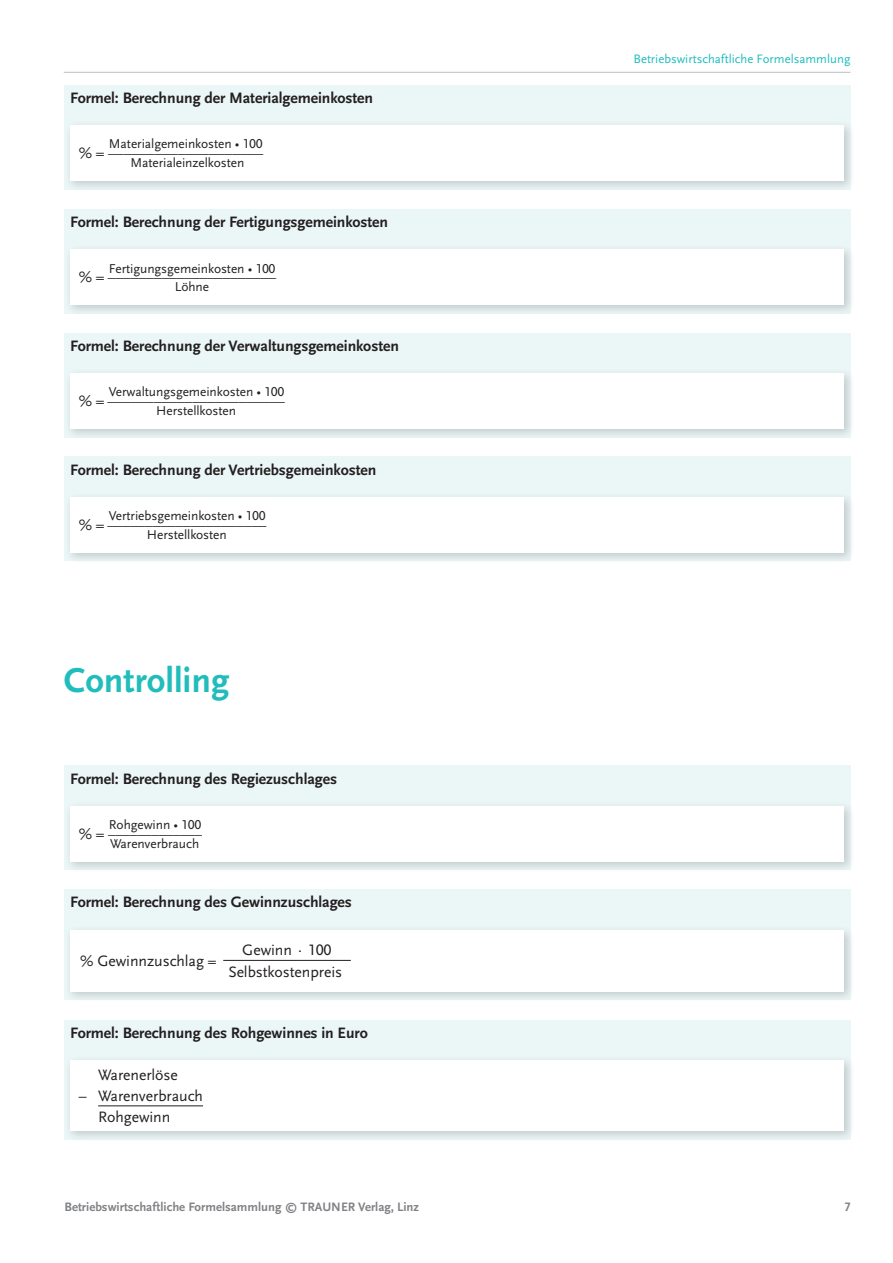
<style>
.page{position:relative;width:893px;height:1263px;background:#fff}
.page>*{position:absolute;margin:0;border:0;box-sizing:border-box;transform-origin:0 0}
.t1{font:700 36px "Scala Sans Pro";color:#21bdbd}
.t2{font:700 15.75px "Scala Sans Pro";letter-spacing:-.005em;color:#231f20}
.t3{font:15.75px/21.8px "Scala Sans Pro";letter-spacing:-.005em;color:#231f20;text-align:center}
.t4{font:13.35px "Scala Sans Pro";letter-spacing:-.005em;color:#231f20}
.t5{font:13.35px/13.2px "Scala Sans Pro";letter-spacing:-.005em;color:#231f20;text-align:center;scale:1.17 1}
.t6{font:13.35px/12.6px "Scala Sans Pro";letter-spacing:-.005em;color:#231f20;text-align:center;scale:1.14 1}
.t7{font:13.35px/12.6px "Scala Sans Pro";letter-spacing:-.005em;color:#231f20;text-align:center;scale:1.16 1}
.t8{font:13.35px/12.6px "Scala Sans Pro";letter-spacing:-.005em;color:#231f20;scale:1.09 1}
.t9{font:700 12.75px "Scala Sans Pro";color:#808285}
.t10{font:12.75px "Scala Sans Pro";color:#21bdbd}
</style>
<div class="page">
<hr style="left:64px;top:72px;width:786px;height:1px;background:#bcbdc0">
<div style="left:64px;top:85px;width:786px;height:104px;background:#ebf6f6"></div>
<div style="left:65px;top:120px;width:791px;height:72px;background:#231f20;opacity:.2"></div>
<div style="left:70px;top:126px;width:774px;height:55px;background:#fff"></div>
<div style="left:64px;top:209px;width:786px;height:104px;background:#ebf6f6"></div>
<div style="left:65px;top:244px;width:791px;height:72px;background:#231f20;opacity:.2"></div>
<div style="left:70px;top:249px;width:774px;height:56px;background:#fff"></div>
<div style="left:64px;top:333px;width:786px;height:104px;background:#ebf6f6"></div>
<div style="left:65px;top:368px;width:791px;height:72px;background:#231f20;opacity:.2"></div>
<div style="left:70px;top:373px;width:774px;height:56px;background:#fff"></div>
<div style="left:64px;top:457px;width:786px;height:104px;background:#ebf6f6"></div>
<div style="left:65px;top:492px;width:791px;height:72px;background:#231f20;opacity:.2"></div>
<div style="left:70px;top:497px;width:774px;height:56px;background:#fff"></div>
<div style="left:64px;top:766px;width:786px;height:104px;background:#ebf6f6"></div>
<div style="left:65px;top:801px;width:791px;height:72px;background:#231f20;opacity:.2"></div>
<div style="left:70px;top:806px;width:774px;height:55px;background:#fff"></div>
<div style="left:64px;top:889px;width:786px;height:111px;background:#ebf6f6"></div>
<div style="left:65px;top:925px;width:790px;height:78px;background:#231f20;opacity:.2"></div>
<div style="left:70px;top:930px;width:774px;height:62px;background:#fff"></div>
<hr style="left:223px;top:960px;width:128px;height:1px;background:#231f20">
<div style="left:64px;top:1020px;width:786px;height:119px;background:#ebf6f6"></div>
<div style="left:65px;top:1055px;width:791px;height:87px;background:#231f20;opacity:.2"></div>
<div style="left:70px;top:1060px;width:774px;height:71px;background:#fff"></div>
<hr style="left:98px;top:1105px;width:105px;height:1px;background:#231f20">
<p class="t2" style="left:70px;top:89px;width:304px">Formel: Berechnung der Materialgemeinkosten</p>
<p class="t4" style="left:109px;top:136px;width:155px">Materialgemeinkosten • 100</p>
<p class="t5" style="left:108px;top:143px;width:134px">____________________<br>Materialeinzelkosten</p>
<p class="t3" style="left:79px;top:143px;width:27px">% =</p>
<p class="t2" style="left:70px;top:213px;width:319px">Formel: Berechnung der Fertigungsgemeinkosten</p>
<p class="t4" style="left:109px;top:261px;width:168px">Fertigungsgemeinkosten • 100</p>
<p class="t7" style="left:108px;top:268px;width:147px">______________________<br>Löhne</p>
<p class="t3" style="left:79px;top:266px;width:27px">% =</p>
<p class="t2" style="left:70px;top:337px;width:330px">Formel: Berechnung der Verwaltungsgemeinkosten</p>
<p class="t4" style="left:109px;top:384px;width:177px">Verwaltungsgemeinkosten • 100</p>
<p class="t5" style="left:107px;top:392px;width:153px;line-height:12.6px">_______________________<br>Herstellkosten</p>
<p class="t3" style="left:79px;top:390px;width:27px">% =</p>
<p class="t2" style="left:70px;top:460px;width:308px">Formel: Berechnung der Vertriebsgemeinkosten</p>
<p class="t4" style="left:109px;top:508px;width:158px">Vertriebsgemeinkosten • 100</p>
<p class="t6" style="left:107px;top:515px;width:141px">_____________________<br>Herstellkosten</p>
<p class="t3" style="left:79px;top:514px;width:27px">% =</p>
<h1 class="t1" style="left:64px;top:659px;width:167px">Controlling</h1>
<p class="t2" style="left:70px;top:769px;width:268px">Formel: Berechnung des Regiezuschlages</p>
<p class="t4" style="left:109px;top:817px;width:94px">Rohgewinn • 100</p>
<p class="t8" style="left:108px;top:824px;width:88px">_____________<br>Warenverbrauch</p>
<p class="t3" style="left:79px;top:823px;width:27px">% =</p>
<p class="t2" style="left:70px;top:893px;width:283px">Formel: Berechnung des Gewinnzuschlages</p>
<p class="t3" style="left:80px;top:950px;width:138px">% Gewinnzuschlag =</p>
<p class="t3" style="left:228px;top:939px;width:115px">Gewinn ⋅ 100<br>Selbstkostenpreis</p>
<p class="t2" style="left:70px;top:1023px;width:299px">Formel: Berechnung des Rohgewinnes in Euro</p>
<p class="t3" style="left:98px;top:1064px;width:81px">Warenerlöse</p>
<p class="t3" style="left:98px;top:1086px;width:106px;line-height:21px;text-align:left;text-indent:-19px">– Warenverbrauch<br>Rohgewinn</p>
<p class="t9" style="left:65px;top:1199px;width:356px">Betriebswirtschaftliche Formelsammlung © TRAUNER Verlag, Linz</p>
<p class="t10" style="left:633px;top:51px;width:218px">Betriebswirtschaftliche Formelsammlung</p>
<p class="t9" style="left:844px;top:1199px;width:8px">7</p>
</div>
